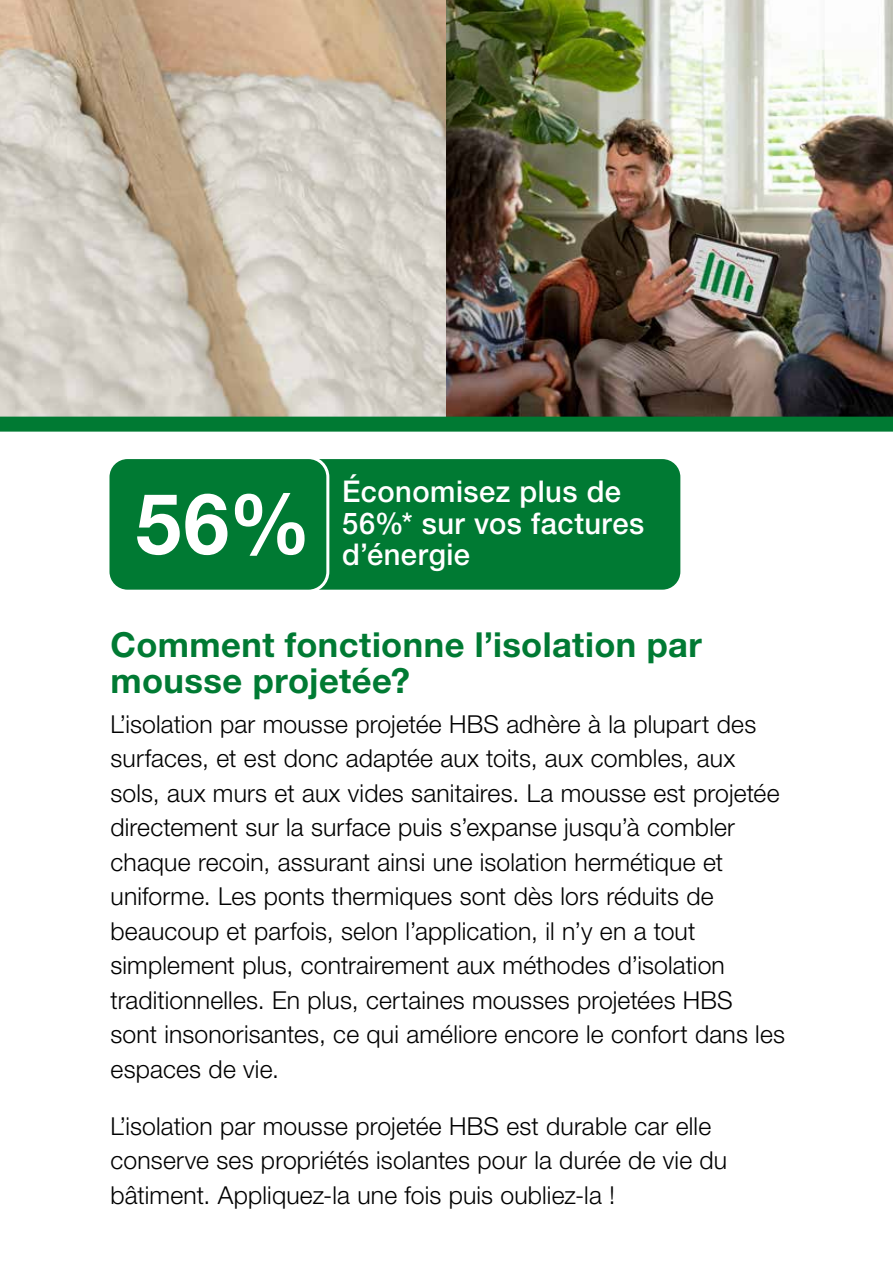
<style>
.page{position:relative;width:893px;height:1263px;background:#fff}
.page>*{position:absolute;margin:0;border:0;box-sizing:border-box;transform-origin:0 0}
.t1{font:700 34.5px/36px "Helvetica Neue LT Pro";letter-spacing:.01em;color:#007a33}
.t2{font:500 30px/31.5px "Helvetica Neue LT Pro";letter-spacing:.015em;color:#fff}
.t3{font:300 24.75px/34.5px "Helvetica Neue LT Pro";letter-spacing:.005em;color:#000}
</style>
<div class="page">
<div style="left:109px;top:459px;width:571px;height:131px;background:#007a33;border-radius:18px"></div>
<div style="left:108px;top:458px;width:220px;height:133px;background:#007a33;border-radius:20px"></div>
<div style="left:106px;top:456px;width:223px;height:137px;border:3px solid #fff;border-radius:20px"></div>
<img style="left:0;top:0;width:446px;height:417px">
<img style="left:446px;top:0;width:447px;height:417px">
<div style="left:0;top:417px;width:893px;height:15px;background:#007a33"></div>
<svg style="left:137px;top:493px;width:168px;height:63px"></svg>
<p class="t2" style="left:342px;top:476px;width:303px">Économisez plus de<br>56%* sur vos factures d’énergie</p>
<h1 class="t1" style="left:111px;top:626px;width:593px">Comment fonctionne l’isolation par mousse projetée?</h1>
<p class="t3" style="left:111px;top:706px;width:676px">L’isolation par mousse projetée HBS adhère à la plupart des surfaces, et est donc adaptée aux toits, aux combles, aux sols, aux murs et aux vides sanitaires. La mousse est projetée directement sur la surface puis s’expanse jusqu’à combler chaque recoin, assurant ainsi une isolation hermétique et uniforme. Les ponts thermiques sont dès lors réduits de beaucoup et parfois, selon l’application, il n’y en a tout simplement plus, contrairement aux méthodes d’isolation traditionnelles. En plus, certaines mousses projetées HBS sont insonorisantes, ce qui améliore encore le confort dans les espaces de vie.</p>
<p class="t3" style="left:111px;top:1108px;width:618px">L’isolation par mousse projetée HBS est durable car elle conserve ses propriétés isolantes pour la durée de vie du bâtiment. Appliquez-la une fois puis oubliez-la !</p>
</div>
